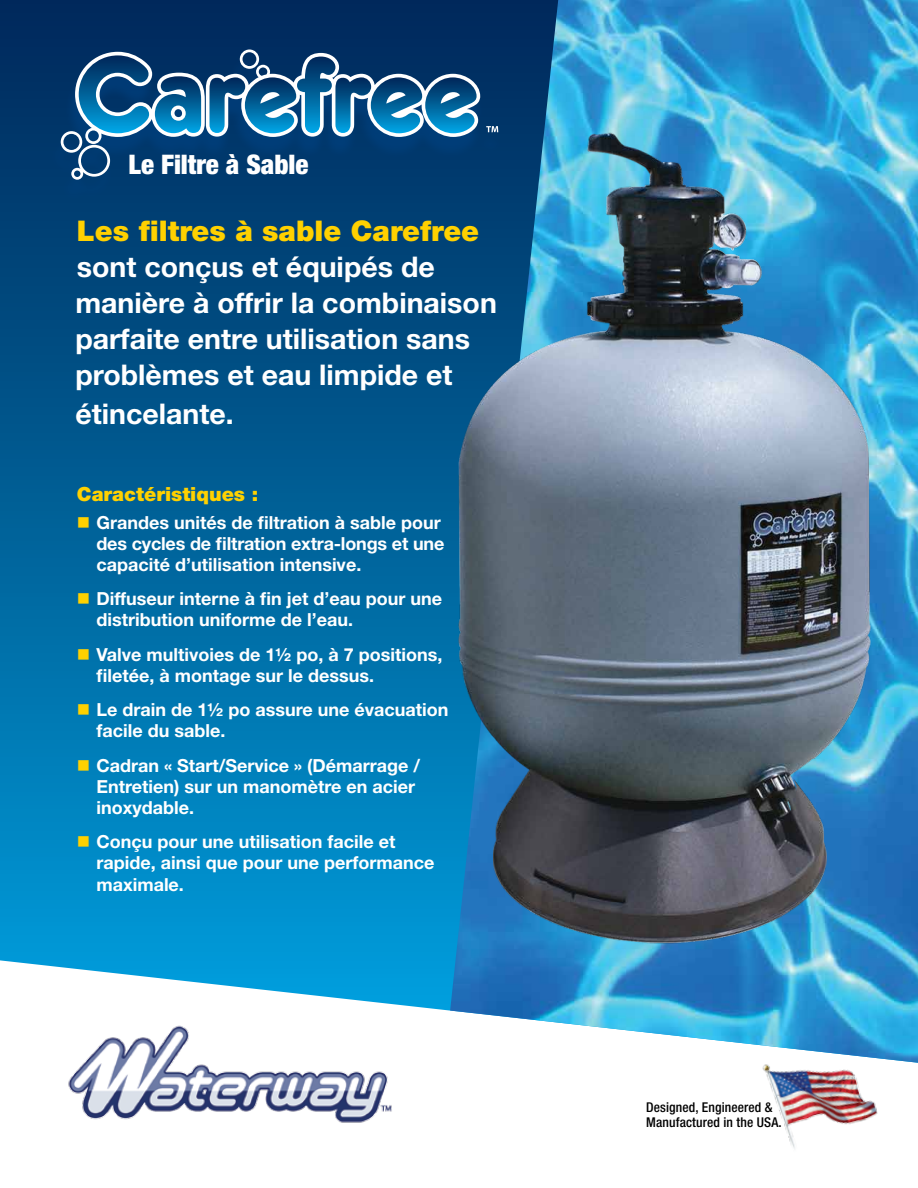
<style>
.page{position:relative;width:918px;height:1188px;background:#fff}
.page>*{position:absolute;margin:0;border:0;box-sizing:border-box;transform-origin:0 0}
.t1{font:700 28.5px/36px "Helvetica Neue";color:#fff}
.t2{font:900 28.5px "Helvetica Neue";color:#ffd100}
.t3{font:900 condensed 27px "Helvetica Neue";color:#fff}
.t4{font:900 19.5px "Helvetica Neue";color:#ffd100}
.t5{font:700 18px/21px "Helvetica Neue";color:#fff}
.t6{font:500 condensed 13.5px/15px "Helvetica Neue";letter-spacing:.01em;color:#000}
.s1{color:#ffd100}
</style>
<div class="page">
<svg style="left:0;top:0;width:450px;height:1011px;background:#0b6a9f"></svg>
<img style="left:450px;top:0;width:468px;height:1063px">
<img style="left:287px;top:116px;width:604px;height:867px">
<div style="left:50px;top:56px;width:453px;height:146px;background:#004282;opacity:.59"></div>
<svg style="left:486px;top:126px;width:12px;height:6px"></svg>
<svg style="left:61px;top:49px;width:419px;height:131px;background:#245d8c"></svg>
<img style="left:68px;top:1025px;width:324px;height:98px">
<img style="left:754px;top:1033px;width:137px;height:116px">
<h2 class="t3" style="left:129px;top:148px;width:181px">Le Filtre à Sable</h2>
<h1 class="t2" style="left:77px;top:214px;width:404px">Les filtres à sable Carefree</h1>
<h1 class="t1" style="left:75px;top:248px;width:423px">sont conçus et équipés de manière à offrir la combinaison parfaite entre utilisation sans problèmes et eau limpide et</h1>
<h1 class="t1" style="left:75px;top:395px;width:160px">étincelante.</h1>
<p class="t4" style="left:77px;top:483px;width:183px">Caractéristiques :</p>
<p class="t5" style="left:96px;top:512px;width:349px;text-indent:-19px"><span class="s1">■</span> Grandes unités de filtration à sable pour des cycles de filtration extra-longs et une capacité d’utilisation intensive.</p>
<p class="t5" style="left:96px;top:588px;width:347px;text-indent:-19px"><span class="s1">■</span> Diffuseur interne à fin jet d’eau pour une distribution uniforme de l’eau.</p>
<p class="t5" style="left:96px;top:644px;width:347px;text-indent:-19px"><span class="s1">■</span> Valve multivoies de 1½ po, à 7 positions, filetée, à montage sur le dessus.</p>
<p class="t5" style="left:96px;top:699px;width:354px;text-indent:-19px"><span class="s1">■</span> Le drain de 1½ po assure une évacuation facile du sable.</p>
<p class="t5" style="left:96px;top:755px;width:325px;text-indent:-19px"><span class="s1">■</span> Cadran « Start/Service » (Démarrage /<br>Entretien) sur un manomètre en acier inoxydable.</p>
<p class="t5" style="left:96px;top:831px;width:339px;text-indent:-19px"><span class="s1">■</span> Conçu pour une utilisation facile et rapide, ainsi que pour une performance maximale.</p>
<p class="t6" style="left:646px;top:1099px;width:137px">Designed, Engineered &amp;<br>Manufactured in the USA.</p>
</div>
